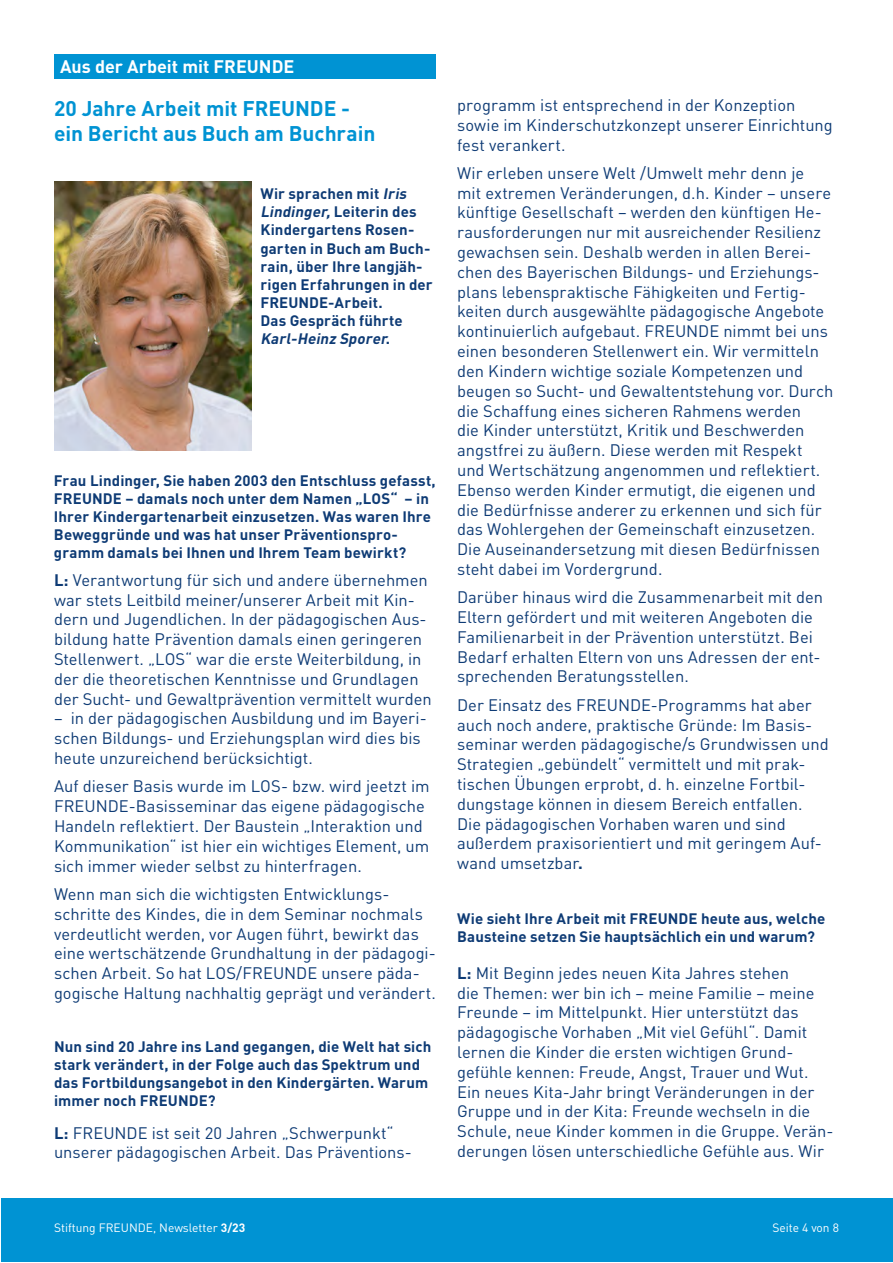
<style>
.page{position:relative;width:893px;height:1263px;background:#fff}
.page>*{position:absolute;margin:0;border:0;box-sizing:border-box;transform-origin:0 0}
.t1{font:700 21px/25.2px "DIN Pro";letter-spacing:-.005em;color:#0093d3}
.t2{font:700 18px "DIN Pro";color:#fff}
.t3{font:16.5px/19.8px "DIN Pro";color:#0e3b75}
.t4{font:700 15px/18px "DIN Pro";letter-spacing:.01em;color:#0e3b75}
.t5{font:12px "DIN Pro";color:#fff}
.s1{font-style:italic}
.s2{font-weight:700}
</style>
<div class="page">
<div style="left:1px;top:1198px;width:891px;height:64px;background:#0093d3"></div>
<div style="left:54px;top:54px;width:382px;height:25px;background:#0093d3"></div>
<img style="left:54px;top:181px;width:198px;height:270px">
<p class="t2" style="left:60px;top:51px;width:236px">Aus der Arbeit mit FREUNDE</p>
<p class="t1" style="left:54px;top:93px;width:323px">20 Jahre Arbeit mit FREUNDE - ein Bericht aus Buch am Buchrain</p>
<p class="t4" style="left:260px;top:183px;width:174px">Wir sprachen mit <span class="s1">Iris<br>Lindinger,</span>Leiterin des<br>Kindergartens Rosen&shy;garten in Buch am Buch&shy;rain, über Ihre langjäh&shy;rigen Erfahrungen in der<br>FREUNDE-Arbeit.</p>
<p class="t4" style="left:260px;top:309px;width:144px">Das Gespräch führte<br><span class="s1">Karl-Heinz Sporer</span>.</p>
<p class="t4" style="left:54px;top:469px;width:383px">Frau Lindinger, Sie haben 2003 den Entschluss gefasst, FREUNDE – damals noch unter dem Namen „LOS“ – in Ihrer Kindergartenarbeit einzusetzen. Was waren Ihre Beweggründe und was hat unser Präventionspro&shy;gramm damals bei Ihnen und Ihrem Team bewirkt?</p>
<p class="t3" style="left:54px;top:568px;width:379px"><span class="s2">L:</span> Verantwortung für sich und andere übernehmen war stets Leitbild meiner/unserer Arbeit mit Kin&shy;dern und Jugendlichen. In der pädagogischen Aus&shy;bildung hatte Prävention damals einen geringeren Stellenwert. „LOS“ war die erste Weiterbildung, in der die theoretischen Kenntnisse und Grundlagen der Sucht- und Gewaltprävention vermittelt wurden</p>
<p class="t3" style="left:54px;top:707px;width:374px">– in der pädagogischen Ausbildung und im Bayeri&shy;schen Bildungs- und Erziehungsplan wird dies bis heute unzureichend berücksichtigt.</p>
<p class="t3" style="left:54px;top:775px;width:377px">Auf dieser Basis wurde im LOS- bzw. wird jeetzt im FREUNDE-Basisseminar das eigene pädagogische Handeln reflektiert. Der Baustein „Interaktion und Kommunikation“ ist hier ein wichtiges Element, um sich immer wieder selbst zu hinterfragen.</p>
<p class="t3" style="left:54px;top:882px;width:383px">Wenn man sich die wichtigsten Entwicklungs&shy;schritte des Kindes, die in dem Seminar nochmals verdeutlicht werden, vor Augen führt, bewirkt das eine wertschätzende Grundhaltung in der pädagogi&shy;schen Arbeit. So hat LOS/FREUNDE unsere päda&shy;gogische Haltung nachhaltig geprägt und verändert.</p>
<p class="t4" style="left:54px;top:1036px;width:379px">Nun sind 20 Jahre ins Land gegangen, die Welt hat sich stark verändert, in der Folge auch das Spektrum und das Fortbildungsangebot in den Kindergärten. Warum immer noch FREUNDE?</p>
<p class="t3" style="left:54px;top:1121px;width:359px"><span class="s2">L:</span> FREUNDE ist seit 20 Jahren „Schwerpunkt“ unserer pädagogischen Arbeit. Das Präventions-</p>
<p class="t3" style="left:457px;top:93px;width:377px">programm ist entsprechend in der Konzeption sowie im Kinderschutzkonzept unserer Einrichtung fest verankert.</p>
<p class="t3" style="left:457px;top:161px;width:378px">Wir erleben unsere Welt /Umwelt mehr denn je<br>mit extremen Veränderungen, d.h. Kinder – unsere künftige Gesellschaft – werden den künftigen He&shy;rausforderungen nur mit ausreichender Resilienz gewachsen sein. Deshalb werden in allen Berei&shy;chen des Bayerischen Bildungs- und Erziehungs&shy;plans lebenspraktische Fähigkeiten und Fertig&shy;keiten durch ausgewählte pädagogische Angebote kontinuierlich aufgebaut. FREUNDE nimmt bei uns einen besonderen Stellenwert ein. Wir vermitteln den Kindern wichtige soziale Kompetenzen und beugen so Sucht- und Gewaltentstehung vor. Durch die Schaffung eines sicheren Rahmens werden<br>die Kinder unterstützt, Kritik und Beschwerden angstfrei zu äußern. Diese werden mit Respekt und Wertschätzung angenommen und reflektiert.<br>Ebenso werden Kinder ermutigt, die eigenen und die Bedürfnisse anderer zu erkennen und sich für das Wohlergehen der Gemeinschaft einzusetzen.<br>Die Auseinandersetzung mit diesen Bedürfnissen steht dabei im Vordergrund.</p>
<p class="t3" style="left:457px;top:586px;width:368px">Darüber hinaus wird die Zusammenarbeit mit den Eltern gefördert und mit weiteren Angeboten die Familienarbeit in der Prävention unterstützt. Bei Bedarf erhalten Eltern von uns Adressen der ent&shy;sprechenden Beratungsstellen.</p>
<p class="t3" style="left:457px;top:693px;width:373px">Der Einsatz des FREUNDE-Programms hat aber auch noch andere, praktische Gründe: Im Basis&shy;seminar werden pädagogische/s Grundwissen und Strategien „gebündelt“ vermittelt und mit prak&shy;tischen Übungen erprobt, d. h. einzelne Fortbil&shy;dungstage können in diesem Bereich entfallen.<br>Die pädagogischen Vorhaben waren und sind außerdem praxisorientiert und mit geringem Auf&shy;wand umsetzbar<span class="s2">.</span></p>
<p class="t4" style="left:457px;top:908px;width:370px">Wie sieht Ihre Arbeit mit FREUNDE heute aus, welche<br>Bausteine setzen Sie hauptsächlich ein und warum?</p>
<p class="t3" style="left:457px;top:961px;width:378px"><span class="s2">L:</span> Mit Beginn jedes neuen Kita Jahres stehen<br>die Themen: wer bin ich – meine Familie – meine Freunde – im Mittelpunkt. Hier unterstützt das pädagogische Vorhaben „Mit viel Gefühl“. Damit lernen die Kinder die ersten wichtigen Grund&shy;gefühle kennen: Freude, Angst, Trauer und Wut.<br>Ein neues Kita-Jahr bringt Veränderungen in der Gruppe und in der Kita: Freunde wechseln in die Schule, neue Kinder kommen in die Gruppe. Verän&shy;derungen lösen unterschiedliche Gefühle aus. Wir</p>
<p class="t5" style="left:54px;top:1218px;width:193px">Stiftung FREUNDE, Newsletter <span class="s2">3/23</span></p>
<p class="t5" style="left:772px;top:1218px;width:68px">Seite 4 von 8</p>
</div>
